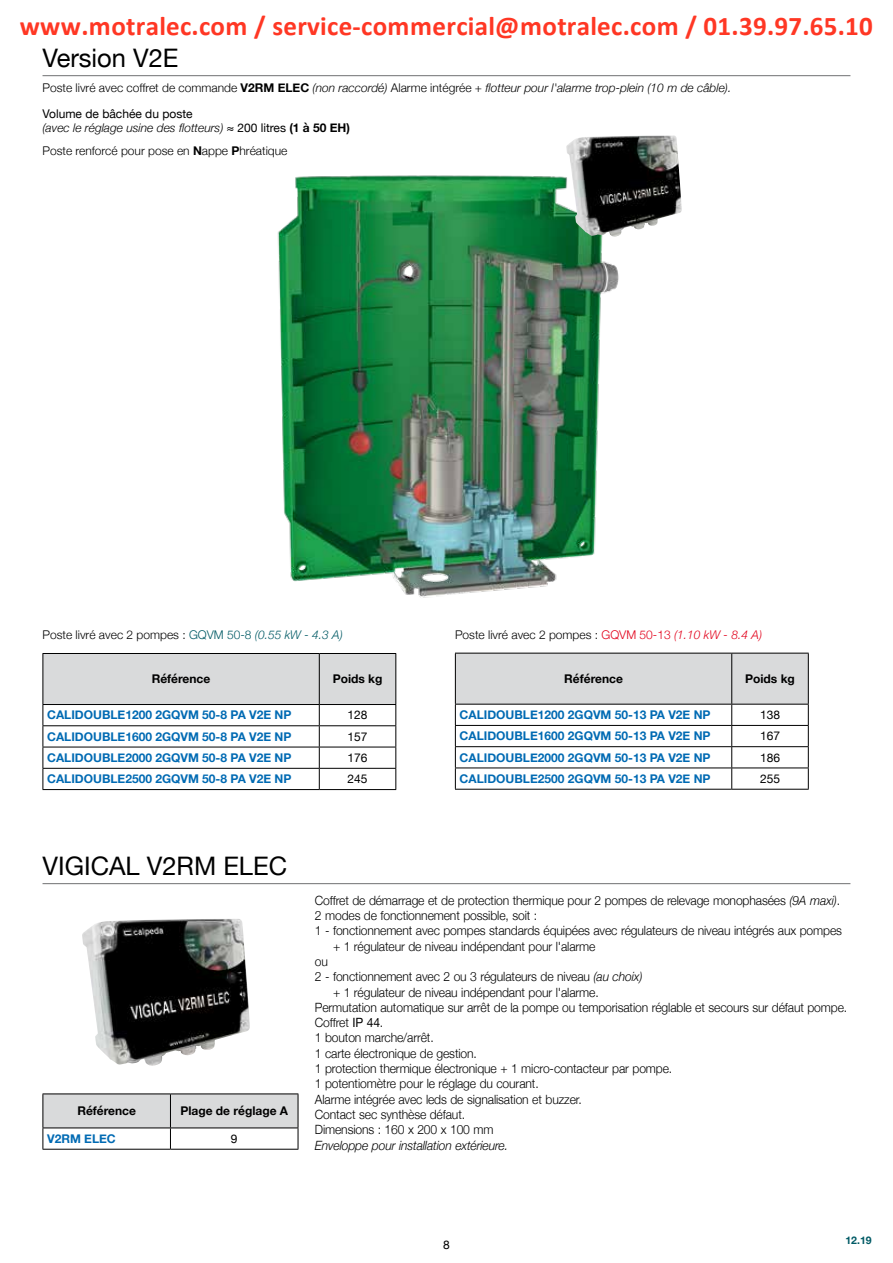
<style>
.page{position:relative;width:893px;height:1263px;background:#fff}
.page>*{position:absolute;margin:0;border:0;box-sizing:border-box;transform-origin:0 0}
.t1{font:700 27px "Calibri";color:#ff3724}
.t2{font:25.5px "Helvetica Neue";color:#000}
.t3{font:300 12.75px "Helvetica Neue";letter-spacing:-.01em;color:#000;scale:.95 1}
.t4{font:italic 300 12.75px "Helvetica Neue";letter-spacing:-.01em;color:#000;scale:.95 1}
.t5{font:700 12px "Helvetica Neue";color:#006ab3}
.t6{font:italic 300 12px/14.4px "Helvetica Neue";color:#000}
.t7{font:300 12px "Helvetica Neue";color:#000}
.t8{font:700 12px "Helvetica Neue";color:#000}
.t9{font:12px "Helvetica Neue";color:#000}
.t10{font:700 10.5px "Helvetica Neue";color:#005a65}
.s1{font-style:normal}
.s2{font-weight:700;font-style:normal}
.s3{font-weight:400;font-style:normal}
.s4{font-weight:700}
.s5{color:#005a65}
.s6{font-style:italic;color:#005a65}
.s7{color:#e2001a}
.s8{font-style:italic;color:#e2001a}
.s9{font-style:italic}
.s10{font-weight:400}
</style>
<div class="page">
<hr style="left:43px;top:883px;width:807px;height:1px;background:#707172">
<img style="left:82px;top:919px;width:168px;height:147px">
<hr style="left:43px;top:1093px;width:127px;height:1px;background:#000">
<hr style="left:170px;top:1093px;width:128px;height:1px;background:#000">
<hr style="left:43px;top:1149px;width:127px;height:1px;background:#000">
<svg style="left:43px;top:1094px;width:256px;height:55px"></svg>
<hr style="left:170px;top:1149px;width:128px;height:1px;background:#000">
<img style="left:277px;top:175px;width:342px;height:423px">
<hr style="left:319px;top:789px;width:77px;height:1px;background:#000">
<svg style="left:43px;top:653px;width:353px;height:136px"></svg>
<hr style="left:43px;top:789px;width:276px;height:1px;background:#000">
<hr style="left:455px;top:789px;width:277px;height:1px;background:#000">
<svg style="left:455px;top:653px;width:354px;height:136px"></svg>
<hr style="left:732px;top:789px;width:77px;height:1px;background:#000">
<img style="left:566px;top:135px;width:116px;height:102px">
<hr style="left:43px;top:75px;width:807px;height:1px;background:#707172">
<h1 class="t1" style="left:20px;top:15px;width:855px">www.motralec.com / service-commercial@motralec.com / 01.39.97.65.10</h1>
<h2 class="t2" style="left:43px;top:36px;width:138px">Version V2E</h2>
<p class="t6" style="left:43px;top:80px;width:690px"><span class="s1">Poste livré avec coffret de commande</span> <span class="s2">V2RM ELEC</span> (non raccordé) <span class="s1">Alarme intégrée</span> + flotteur pour l'alarme trop-plein (10 m de câble).</p>
<p class="t6" style="left:43px;top:105px;width:309px"><span class="s3">Volume de bâchée du poste<br></span>(avec le réglage usine des flotteurs) <span class="s3">≈ 200 litres</span> <span class="s2">(1 à 50 EH)</span></p>
<p class="t7" style="left:43px;top:141px;width:246px">Poste renforcé pour pose en <span class="s4">N</span>appe <span class="s4">P</span>hréatique</p>
<p class="t7" style="left:43px;top:625px;width:302px">Poste livré avec 2 pompes : <span class="s5">GQVM 50-8</span> <span class="s6">(0.55 kW - 4.3 A)</span></p>
<p class="t7" style="left:455px;top:625px;width:309px">Poste livré avec 2 pompes : <span class="s7">GQVM 50-13</span> <span class="s8">(1.10 kW - 8.4 A)</span></p>
<p class="t8" style="left:152px;top:670px;width:60px">Référence</p>
<p class="t8" style="left:333px;top:670px;width:51px">Poids kg</p>
<p class="t5" style="left:47px;top:706px;width:246px">CALIDOUBLE1200 2GQVM 50-8 PA V2E NP</p>
<p class="t9" style="left:348px;top:705px;width:22px">128</p>
<p class="t5" style="left:47px;top:727px;width:246px">CALIDOUBLE1600 2GQVM 50-8 PA V2E NP</p>
<p class="t9" style="left:348px;top:726px;width:22px">157</p>
<p class="t5" style="left:47px;top:748px;width:246px">CALIDOUBLE2000 2GQVM 50-8 PA V2E NP</p>
<p class="t9" style="left:348px;top:747px;width:22px">176</p>
<p class="t5" style="left:47px;top:769px;width:246px">CALIDOUBLE2500 2GQVM 50-8 PA V2E NP</p>
<p class="t9" style="left:348px;top:769px;width:22px">245</p>
<p class="t8" style="left:564px;top:669px;width:60px">Référence</p>
<p class="t8" style="left:745px;top:669px;width:51px">Poids kg</p>
<p class="t5" style="left:460px;top:705px;width:252px">CALIDOUBLE1200 2GQVM 50-13 PA V2E NP</p>
<p class="t9" style="left:760px;top:704px;width:22px">138</p>
<p class="t5" style="left:460px;top:727px;width:252px">CALIDOUBLE1600 2GQVM 50-13 PA V2E NP</p>
<p class="t9" style="left:760px;top:726px;width:22px">167</p>
<p class="t5" style="left:460px;top:748px;width:252px">CALIDOUBLE2000 2GQVM 50-13 PA V2E NP</p>
<p class="t9" style="left:760px;top:747px;width:22px">186</p>
<p class="t5" style="left:460px;top:769px;width:252px">CALIDOUBLE2500 2GQVM 50-13 PA V2E NP</p>
<p class="t9" style="left:760px;top:768px;width:22px">255</p>
<h2 class="t2" style="left:43px;top:844px;width:246px">VIGICAL V2RM ELEC</h2>
<p class="t8" style="left:77px;top:1101px;width:60px">Référence</p>
<p class="t8" style="left:180px;top:1101px;width:109px">Plage de réglage A</p>
<p class="t5" style="left:47px;top:1129px;width:70px">V2RM ELEC</p>
<p class="t9" style="left:231px;top:1128px;width:8px">9</p>
<p class="t3" style="left:315px;top:890px;width:554px">Coffret de démarrage et de protection thermique pour 2 pompes de relevage monophasées <span class="s9">(9A maxi)</span>.</p>
<p class="t3" style="left:315px;top:905px;width:236px">2 modes de fonctionnement possible, soit :</p>
<p class="t3" style="left:315px;top:920px;width:556px">1 - fonctionnement avec pompes standards équipées avec régulateurs de niveau intégrés aux pompes</p>
<p class="t3" style="left:333px;top:936px;width:278px">+ 1 régulateur de niveau indépendant pour l'alarme</p>
<p class="t3" style="left:315px;top:951px;width:15px">ou</p>
<p class="t3" style="left:315px;top:966px;width:346px">2 - fonctionnement avec 2 ou 3 régulateurs de niveau <span class="s9">(au choix)</span></p>
<p class="t3" style="left:333px;top:982px;width:281px">+ 1 régulateur de niveau indépendant pour l'alarme.</p>
<p class="t3" style="left:315px;top:997px;width:562px">Permutation automatique sur arrêt de la pompe ou temporisation réglable et secours sur défaut pompe.</p>
<p class="t3" style="left:315px;top:1012px;width:74px">Coffret <span class="s10">IP 44</span>.</p>
<p class="t3" style="left:315px;top:1028px;width:127px">1 bouton marche/arrêt.</p>
<p class="t3" style="left:315px;top:1043px;width:172px">1 carte électronique de gestion.</p>
<p class="t3" style="left:315px;top:1058px;width:378px">1 protection thermique électronique + 1 micro-contacteur par pompe.</p>
<p class="t3" style="left:315px;top:1073px;width:237px">1 potentiomètre pour le réglage du courant.</p>
<p class="t3" style="left:315px;top:1089px;width:282px">Alarme intégrée avec leds de signalisation et buzzer.</p>
<p class="t3" style="left:315px;top:1104px;width:160px">Contact sec synthèse défaut.</p>
<p class="t3" style="left:315px;top:1119px;width:190px">Dimensions : 160 x 200 x 100 mm</p>
<p class="t4" style="left:315px;top:1135px;width:205px">Enveloppe pour installation extérieure.</p>
<p class="t9" style="left:443px;top:1234px;width:8px">8</p>
<p class="t10" style="left:845px;top:1232px;width:28px">12.19</p>
</div>
